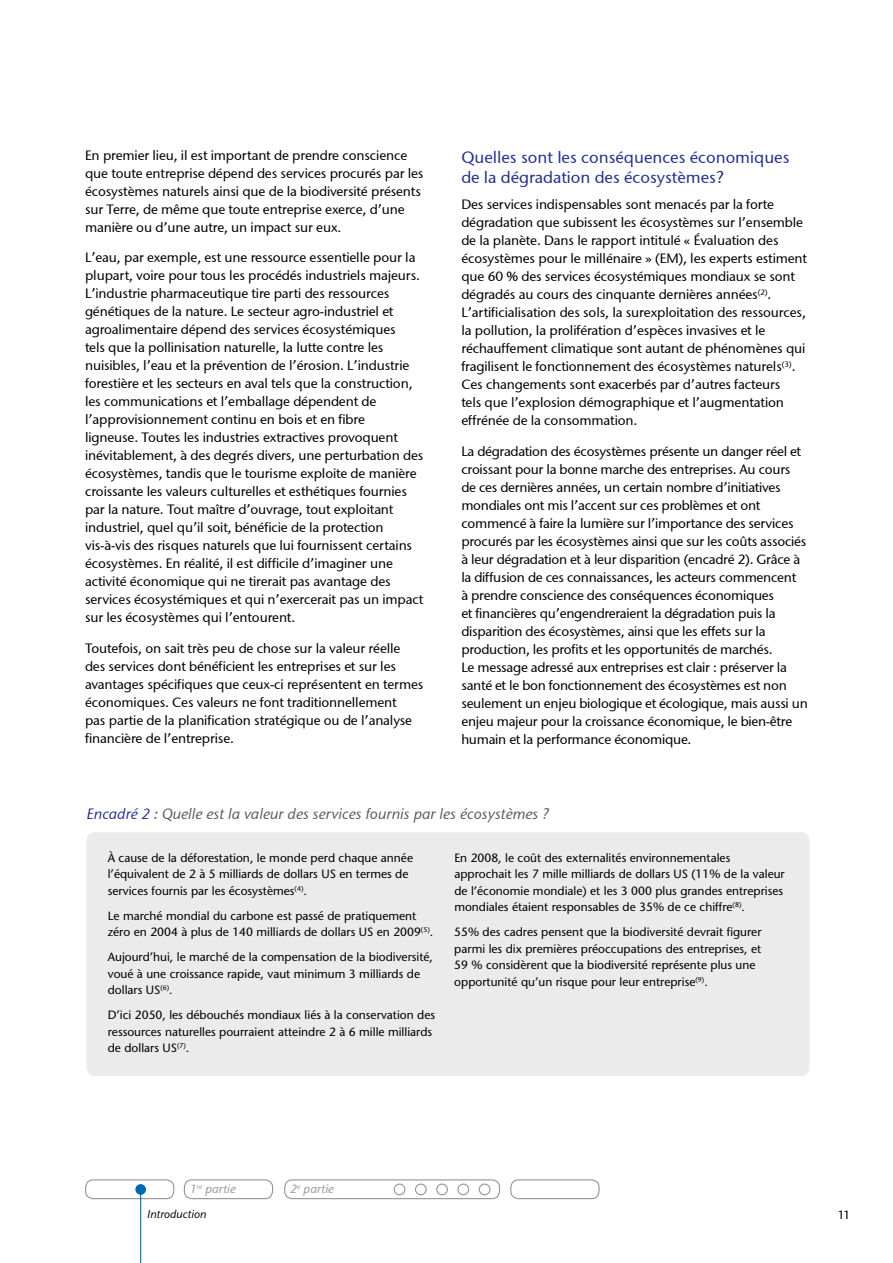
<style>
.page{position:relative;width:893px;height:1263px;background:#fff}
.page>*{position:absolute;margin:0;border:0;box-sizing:border-box;transform-origin:0 0}
.t1{font:16.5px/20.2px "Stone Sans ITCTT Medium";color:#27318b}
.t2{font:italic 15px "Stone Sans ITCTT Medium";color:#58595b}
.t3{font:13.5px/18px "Stone Sans ITCTT Medium";letter-spacing:-.01em;color:#000}
.t4{font:500 12px/16.5px "Stone Sans Std";color:#000}
.t5{font:italic 12px "Stone Sans ITCTT Medium";color:#939598}
.t6{font:12px "Stone Sans ITCTT Medium";color:#000}
.t7{font:italic 11.25px "Stone Sans ITCTT Medium";color:#000}
.s1{color:#27318b}
</style>
<div class="page">
<div style="left:87px;top:832px;width:722px;height:244px;background:#ebebec;border-radius:9px"></div>
<div style="left:284px;top:1179px;width:216px;height:20px;border:1px solid #939598;border-radius:8px"></div>
<div style="left:479px;top:1183px;width:11px;height:12px;border:1px solid #939598;border-radius:50%"></div>
<div style="left:457px;top:1183px;width:12px;height:12px;border:1px solid #939598;border-radius:50%"></div>
<div style="left:436px;top:1183px;width:12px;height:12px;border:1px solid #939598;border-radius:50%"></div>
<div style="left:415px;top:1183px;width:12px;height:12px;border:1px solid #939598;border-radius:50%"></div>
<div style="left:394px;top:1183px;width:11px;height:12px;border:1px solid #939598;border-radius:50%"></div>
<div style="left:184px;top:1179px;width:89px;height:20px;border:1px solid #939598;border-radius:8px"></div>
<div style="left:510px;top:1179px;width:90px;height:20px;border:1px solid #939598;border-radius:8px"></div>
<div style="left:85px;top:1179px;width:89px;height:20px;border:1px solid #939598;border-radius:8px"></div>
<hr style="left:140px;top:1188px;width:1px;height:75px;background:#0067b1">
<div style="left:135px;top:1184px;width:11px;height:11px;background:#0067b1;border-radius:50%"></div>
<p class="t3" style="left:85px;top:146px;width:340px">En premier lieu, il est important de prendre conscience que toute entreprise dépend des services procurés par les écosystèmes naturels ainsi que de la biodiversité présents sur Terre, de même que toute entreprise exerce, d’une manière ou d’une autre, un impact sur eux.</p>
<p class="t3" style="left:85px;top:249px;width:340px">L’eau, par exemple, est une ressource essentielle pour la plupart, voire pour tous les procédés industriels majeurs.<br>L’industrie pharmaceutique tire parti des ressources génétiques de la nature. Le secteur agro-industriel et agroalimentaire dépend des services écosystémiques<br>tels que la pollinisation naturelle, la lutte contre les nuisibles, l’eau et la prévention de l’érosion. L’industrie forestière et les secteurs en aval tels que la construction, les communications et l’emballage dépendent de l’approvisionnement continu en bois et en fibre<br>ligneuse. Toutes les industries extractives provoquent inévitablement, à des degrés divers, une perturbation des écosystèmes, tandis que le tourisme exploite de manière croissante les valeurs culturelles et esthétiques fournies par la nature. Tout maître d’ouvrage, tout exploitant industriel, quel qu’il soit, bénéficie de la protection vis-à-vis des risques naturels que lui fournissent certains écosystèmes. En réalité, il est difficile d’imaginer une activité économique qui ne tirerait pas avantage des services écosystémiques et qui n’exercerait pas un impact sur les écosystèmes qui l’entourent.</p>
<p class="t3" style="left:85px;top:639px;width:340px">Toutefois, on sait très peu de chose sur la valeur réelle des services dont bénéficient les entreprises et sur les avantages spécifiques que ceux-ci représentent en termes économiques. Ces valeurs ne font traditionnellement<br>pas partie de la planification stratégique ou de l’analyse financière de l’entreprise.</p>
<p class="t1" style="left:461px;top:147px;width:330px">Quelles sont les conséquences économiques de la dégradation des écosystèmes?</p>
<p class="t3" style="left:461px;top:195px;width:347px">Des services indispensables sont menacés par la forte dégradation que subissent les écosystèmes sur l’ensemble de la planète. Dans le rapport intitulé « Évaluation des écosystèmes pour le millénaire » (EM), les experts estiment que 60 % des services écosystémiques mondiaux se sont dégradés au cours des cinquante dernières années<sup>(2)</sup>.<br>L’artificialisation des sols, la surexploitation des ressources, la pollution, la prolifération d’espèces invasives et le réchauffement climatique sont autant de phénomènes qui fragilisent le fonctionnement des écosystèmes naturels<sup>(3)</sup>.<br>Ces changements sont exacerbés par d’autres facteurs<br>tels que l’explosion démographique et l’augmentation effrénée de la consommation.</p>
<p class="t3" style="left:461px;top:442px;width:348px">La dégradation des écosystèmes présente un danger réel et croissant pour la bonne marche des entreprises. Au cours de ces dernières années, un certain nombre d’initiatives mondiales ont mis l’accent sur ces problèmes et ont commencé à faire la lumière sur l’importance des services procurés par les écosystèmes ainsi que sur les coûts associés à leur dégradation et à leur disparition (encadré 2). Grâce à la diffusion de ces connaissances, les acteurs commencent<br>à prendre conscience des conséquences économiques<br>et financières qu’engendreraient la dégradation puis la disparition des écosystèmes, ainsi que les effets sur la production, les profits et les opportunités de marchés.<br>Le message adressé aux entreprises est clair : préserver la santé et le bon fonctionnement des écosystèmes est non seulement un enjeu biologique et écologique, mais aussi un enjeu majeur pour la croissance économique, le bien-être humain et la performance économique.</p>
<p class="t2" style="left:87px;top:805px;width:464px"><span class="s1">Encadré 2 :</span> Quelle est la valeur des services fournis par les écosystèmes ?</p>
<p class="t4" style="left:108px;top:849px;width:307px">À cause de la déforestation, le monde perd chaque année l’équivalent de 2 à 5 milliards de dollars US en termes de services fournis par les écosystèmes<sup>(4)</sup>.</p>
<p class="t4" style="left:108px;top:907px;width:327px">Le marché mondial du carbone est passé de pratiquement zéro en 2004 à plus de 140 milliards de dollars US en 2009<sup>(5)</sup>.</p>
<p class="t4" style="left:108px;top:949px;width:327px">Aujourd’hui, le marché de la compensation de la biodiversité, voué à une croissance rapide, vaut minimum 3 milliards de dollars US<sup>(6)</sup>.</p>
<p class="t4" style="left:108px;top:1007px;width:329px">D’ici 2050, les débouchés mondiaux liés à la conservation des ressources naturelles pourraient atteindre 2 à 6 mille milliards de dollars US<sup>(7)</sup>.</p>
<p class="t4" style="left:454px;top:849px;width:332px">En 2008, le coût des externalités environnementales approchait les 7 mille milliards de dollars US (11% de la valeur de l’économie mondiale) et les 3 000 plus grandes entreprises mondiales étaient responsables de 35% de ce chiffre<sup>(8)</sup>.</p>
<p class="t4" style="left:454px;top:924px;width:309px">55% des cadres pensent que la biodiversité devrait figurer parmi les dix premières préoccupations des entreprises, et 59 % considèrent que la biodiversité représente plus une opportunité qu’un risque pour leur entreprise<sup>(9)</sup>.</p>
<p class="t5" style="left:190px;top:1182px;width:47px">1<sup>re</sup> partie</p>
<p class="t7" style="left:147px;top:1208px;width:61px">Introduction</p>
<p class="t5" style="left:291px;top:1182px;width:45px">2<sup>e</sup> partie</p>
<p class="t6" style="left:838px;top:1208px;width:14px">11</p>
</div>
